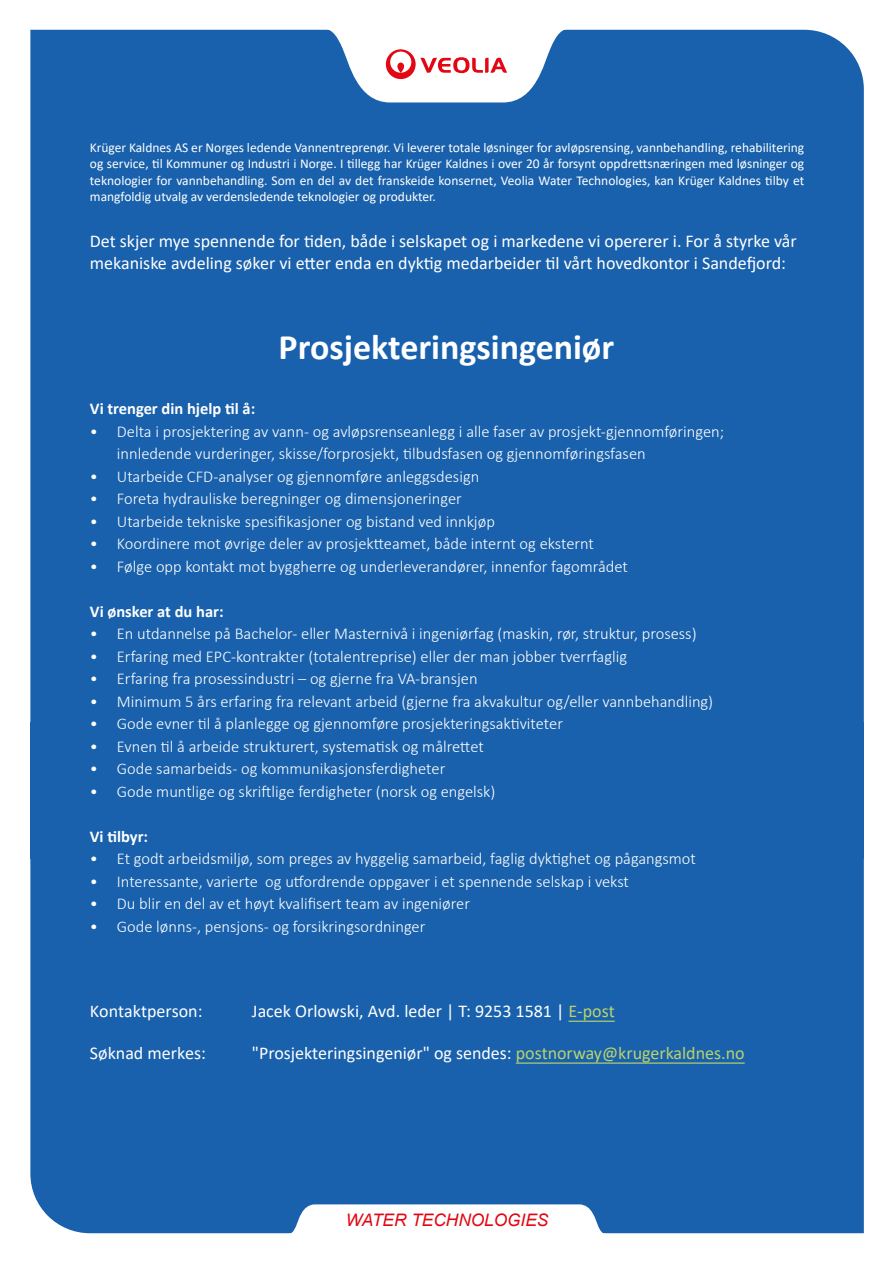
<style>
.page{position:relative;width:893px;height:1263px;background:#fff}
.page>*{position:absolute;margin:0;border:0;box-sizing:border-box;transform-origin:0 0}
.t1{font:700 36px "Calibri";color:#fff}
.t2{font:18px/21.6px "Calibri";color:#fff}
.t3{font:italic 17.25px "Arial";color:#e30613}
.t4{font:300 16.5px/22.5px "Calibri";color:#fff}
.t5{font:700 16.5px "Calibri";color:#fff}
.t6{font:13.5px/16.2px "Calibri";color:#fff;text-align:justify}
.s1{color:#b9d36c}
</style>
<div class="page">
<div style="left:30px;top:723px;width:834px;height:136px;background:#1961ac"></div>
<div style="left:30px;top:859px;width:834px;height:374px;background:#1961ac"></div>
<div style="left:30px;top:30px;width:834px;height:693px;background:#1961ac"></div>
<svg style="left:320px;top:29px;width:253px;height:73px"></svg>
<svg style="left:287px;top:1204px;width:320px;height:30px"></svg>
<hr style="left:516px;top:1062px;width:229px;height:2px;background:#b9d36c">
<hr style="left:568px;top:1020px;width:47px;height:2px;background:#b9d36c">
<p class="t6" style="left:90px;top:139px;width:716px">Krüger Kaldnes AS er Norges ledende Vannentreprenør. Vi leverer totale løsninger for avløpsrensing, vannbehandling, rehabilitering og service, til Kommuner og Industri i Norge. I tillegg har Krüger Kaldnes i over 20 år forsynt oppdrettsnæringen med løsninger og teknologier for vannbehandling. Som en del av det franskeide konsernet, Veolia Water Technologies, kan Krüger Kaldnes tilby et mangfoldig utvalg av verdensledende teknologier og produkter.</p>
<p class="t2" style="left:90px;top:230px;width:708px">Det skjer mye spennende for tiden, både i selskapet og i markedene vi opererer i. For å styrke vår mekaniske avdeling søker vi etter enda en dyktig medarbeider til vårt hovedkontor i Sandefjord:</p>
<h1 class="t1" style="left:279px;top:322px;width:337px">Prosjekteringsingeniør</h1>
<p class="t5" style="left:90px;top:397px;width:167px">Vi trenger din hjelp til å:</p>
<p class="t4" style="left:117px;top:420px;width:609px;text-indent:-27px">• Delta i prosjektering av vann- og avløpsrenseanlegg i alle faser av prosjekt-gjennomføringen; innledende vurderinger, skisse/forprosjekt, tilbudsfasen og gjennomføringsfasen</p>
<p class="t4" style="left:90px;top:465px;width:391px">• Utarbeide CFD-analyser og gjennomføre anleggsdesign</p>
<p class="t4" style="left:90px;top:487px;width:373px">• Foreta hydrauliske beregninger og dimensjoneringer</p>
<p class="t4" style="left:90px;top:510px;width:407px">• Utarbeide tekniske spesifikasjoner og bistand ved innkjøp</p>
<p class="t4" style="left:90px;top:532px;width:506px">• Koordinere mot øvrige deler av prosjektteamet, både internt og eksternt</p>
<p class="t4" style="left:90px;top:555px;width:540px">• Følge opp kontakt mot byggherre og underleverandører, innenfor fagområdet</p>
<p class="t5" style="left:90px;top:600px;width:135px">Vi ønsker at du har:</p>
<p class="t4" style="left:90px;top:622px;width:608px">• En utdannelse på Bachelor- eller Masternivå i ingeniørfag (maskin, rør, struktur, prosess)</p>
<p class="t4" style="left:90px;top:645px;width:539px">• Erfaring med EPC-kontrakter (totalentreprise) eller der man jobber tverrfaglig</p>
<p class="t4" style="left:90px;top:667px;width:389px">• Erfaring fra prosessindustri – og gjerne fra VA-bransjen</p>
<p class="t4" style="left:90px;top:690px;width:625px">• Minimum 5 års erfaring fra relevant arbeid (gjerne fra akvakultur og/eller vannbehandling)</p>
<p class="t4" style="left:90px;top:712px;width:475px">• Gode evner til å planlegge og gjennomføre prosjekteringsaktiviteter</p>
<p class="t4" style="left:90px;top:735px;width:395px">• Evnen til å arbeide strukturert, systematisk og målrettet</p>
<p class="t4" style="left:90px;top:757px;width:357px">• Gode samarbeids- og kommunikasjonsferdigheter</p>
<p class="t4" style="left:90px;top:780px;width:407px">• Gode muntlige og skriftlige ferdigheter (norsk og engelsk)</p>
<p class="t5" style="left:90px;top:825px;width:60px">Vi tilbyr:</p>
<p class="t4" style="left:90px;top:847px;width:608px">• Et godt arbeidsmiljø, som preges av hyggelig samarbeid, faglig dyktighet og pågangsmot</p>
<p class="t4" style="left:90px;top:870px;width:541px">• Interessante, varierte og utfordrende oppgaver i et spennende selskap i vekst</p>
<p class="t4" style="left:90px;top:892px;width:382px">• Du blir en del av et høyt kvalifisert team av ingeniører</p>
<p class="t4" style="left:90px;top:915px;width:337px">• Gode lønns-, pensjons- og forsikringsordninger</p>
<p class="t2" style="left:90px;top:1000px;width:114px">Kontaktperson:</p>
<p class="t2" style="left:90px;top:1042px;width:118px">Søknad merkes:</p>
<p class="t2" style="left:252px;top:1000px;width:364px">Jacek Orlowski, Avd. leder | T: 9253 1581 | <span class="s1">E-post</span></p>
<p class="t2" style="left:252px;top:1042px;width:494px">"Prosjekteringsingeniør" og sendes: <span class="s1">postnorway@krugerkaldnes.no</span></p>
<p class="t3" style="left:346px;top:1208px;width:204px">WATER TECHNOLOGIES</p>
</div>
